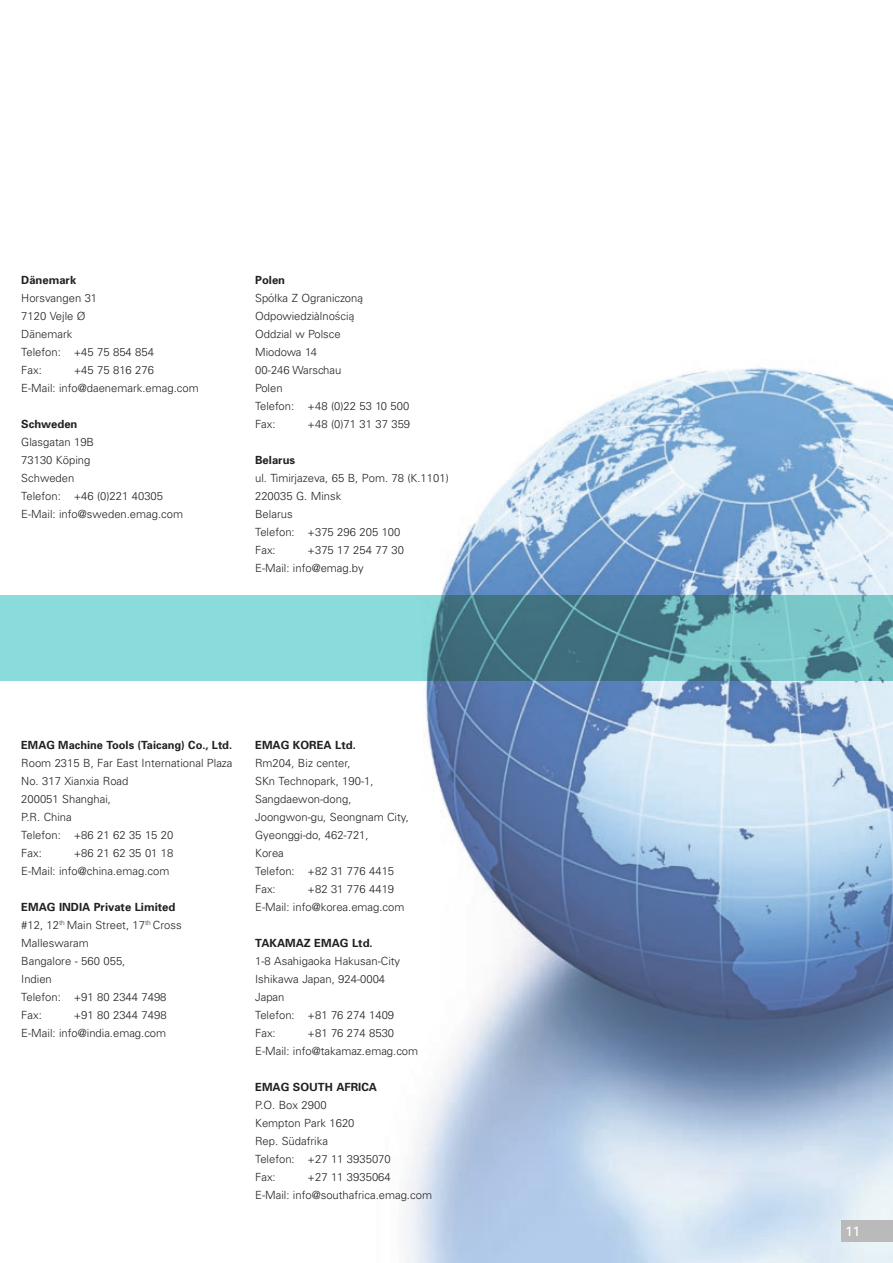
<style>
.page{position:relative;width:893px;height:1263px;background:#fff}
.page>*{position:absolute;margin:0;border:0;box-sizing:border-box;transform-origin:0 0}
.t1{font:13.5px "Univers";color:#fff}
.t2{font:300 11.25px/18px "Univers";color:#212121}
.t3{font:300 11.25px/18px "Univers LTCE";color:#212121}
.t4{font:700 11.25px "Univers";color:#212121}
.s1{font-weight:700}
</style>
<div class="page">
<img style="left:371px;top:367px;width:522px;height:896px">
<svg style="left:0;top:595px;width:893px;height:85px;background:#70b5ba"></svg>
<div style="left:842px;top:1220px;width:51px;height:22px;background:#bababa"></div>
<p class="t4" style="left:21px;top:273px;width:57px">Dänemark</p>
<p class="t2" style="left:21px;top:289px;width:134px">Horsvangen 31<br>7120 Vejle Ø<br>Dänemark<br>Telefon: +45 75 854 854<br>Fax:</p>
<p class="t2" style="left:21px;top:361px;width:179px;text-indent:53px">+45 75 816 276<br>E-Mail: info@daenemark.emag.com</p>
<p class="t4" style="left:21px;top:417px;width:58px">Schweden</p>
<p class="t2" style="left:21px;top:433px;width:163px">Glasgatan 19B<br>73130 Köping<br>Schweden<br>Telefon: +46 (0)221 40305<br>E-Mail: info@sweden.emag.com</p>
<p class="t4" style="left:255px;top:273px;width:32px">Polen</p>
<p class="t3" style="left:255px;top:290px;width:156px">Spółka Z Ograniczoną<br>Odpowiedziàlnością<br>Oddzial w Polsce<br>Miodowa 14<br>00-246 Warschau<br>Polen<br>Telefon: +48 (0)22 53 10 500<br>Fax:</p>
<p class="t3" style="left:308px;top:416px;width:104px">+48 (0)71 31 37 359</p>
<p class="t4" style="left:255px;top:453px;width:42px">Belarus</p>
<p class="t2" style="left:255px;top:469px;width:195px">ul. Timirjazeva, 65 B, Pom. 78 (K.1101)<br>220035 G. Minsk<br>Belarus<br>Telefon: +375 296 205 100<br>Fax:</p>
<p class="t2" style="left:255px;top:541px;width:150px;text-indent:53px">+375 17 254 77 30<br>E-Mail: info@emag.by</p>
<p class="t4" style="left:21px;top:738px;width:212px">EMAG Machine Tools (Taicang) Co., Ltd.</p>
<p class="t2" style="left:21px;top:754px;width:213px">Room 2315 B, Far East International Plaza<br>No. 317 Xianxia Road<br>200051 Shanghai,<br>P.R. China<br>Telefon: +86 21 62 35 15 20<br>Fax:</p>
<p class="t2" style="left:21px;top:844px;width:154px;text-indent:53px">+86 21 62 35 01 18<br>E-Mail: info@china.emag.com</p>
<p class="t2" style="left:21px;top:898px;width:162px"><span class="s1">EMAG INDIA Private Limited </span>#12, 12<sup>th</sup> Main Street, 17<sup>th</sup> Cross<br>Malleswaram<br>Bangalore - 560 055,<br>Indien<br>Telefon: +91 80 2344 7498<br>Fax:</p>
<p class="t2" style="left:21px;top:1006px;width:147px;text-align:right">+91 80 2344 7498<br>E-Mail: info@india.emag.com</p>
<p class="t4" style="left:255px;top:738px;width:102px">EMAG KOREA Ltd.</p>
<p class="t2" style="left:255px;top:754px;width:155px">Rm204, Biz center,<br>SKn Technopark, 190-1,<br>Sangdaewon-dong,<br>Joongwon-gu, Seongnam City,<br>Gyeonggi-do, 462-721,<br>Korea<br>Telefon: +82 31 776 4415<br>Fax:</p>
<p class="t2" style="left:255px;top:880px;width:151px;text-indent:53px">+82 31 776 4419<br>E-Mail: info@korea.emag.com</p>
<p class="t4" style="left:255px;top:936px;width:119px">TAKAMAZ EMAG Ltd.</p>
<p class="t2" style="left:255px;top:952px;width:147px">1-8 Asahigaoka Hakusan-City<br>Ishikawa Japan, 924-0004<br>Japan<br>Telefon: +81 76 274 1409<br>Fax:</p>
<p class="t2" style="left:255px;top:1024px;width:165px;text-indent:53px">+81 76 274 8530<br>E-Mail: info@takamaz.emag.com</p>
<p class="t4" style="left:255px;top:1080px;width:123px">EMAG SOUTH AFRICA</p>
<p class="t2" style="left:255px;top:1096px;width:137px">P.O. Box 2900<br>Kempton Park 1620<br>Rep. Südafrika<br>Telefon: +27 11 3935070<br>Fax:</p>
<p class="t2" style="left:255px;top:1168px;width:178px;text-indent:53px">+27 11 3935064<br>E-Mail: info@southafrica.emag.com</p>
<p class="t1" style="left:845px;top:1222px;width:17px">11</p>
</div>
